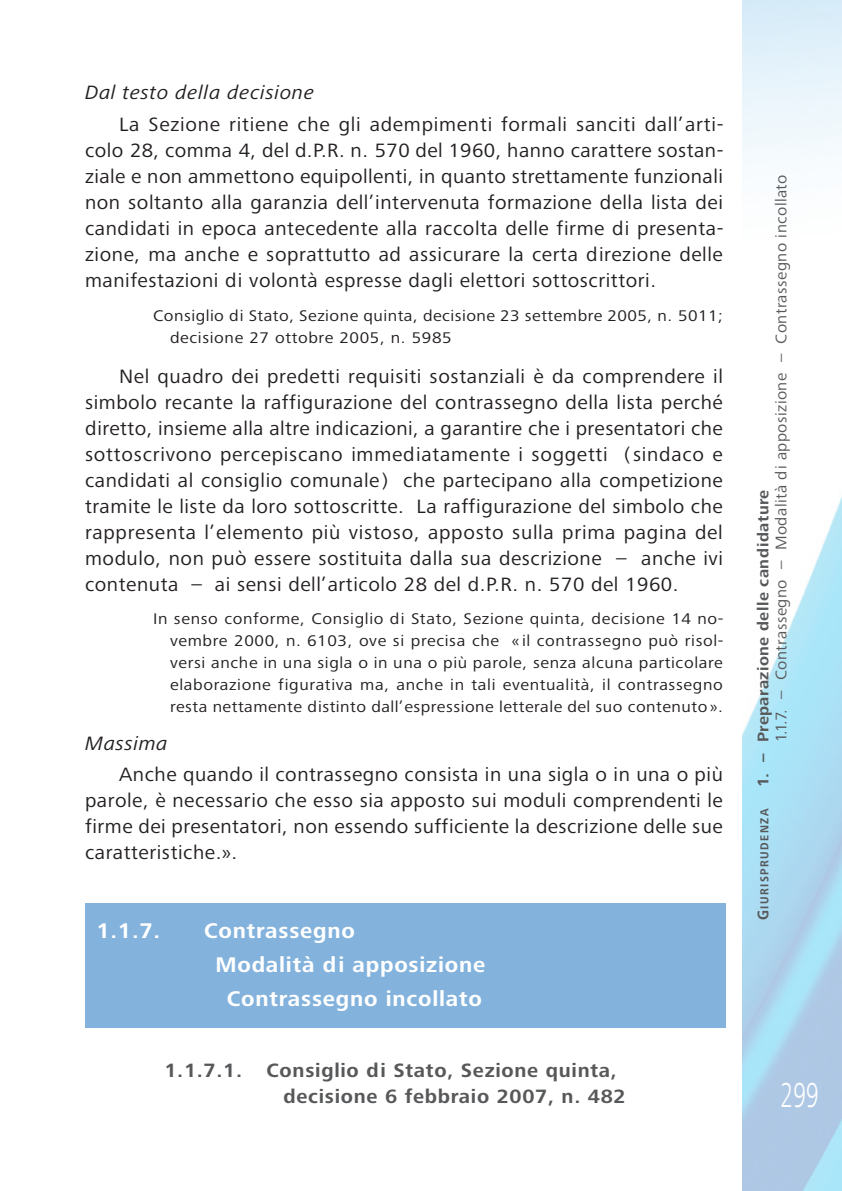
<style>
.page{position:relative;width:842px;height:1191px;background:#fff}
.page>*{position:absolute;margin:0;border:0;box-sizing:border-box;transform-origin:0 0}
.t1{font:300 36px "Frutiger Next Pro";color:#fff;scale:.67 1}
.t2{font:700 22px "Frutiger Next Pro";letter-spacing:.035em;color:#fff}
.t3{font:20px/26px "Frutiger Next Pro";letter-spacing:.025em;color:#231f20;text-align:justify;scale:1.05 1}
.t4{font:700 20px "Frutiger Next Pro";letter-spacing:.035em;color:#57585a}
.t5{font:italic 20px "Frutiger Next Pro";letter-spacing:.025em;color:#231f20;scale:1.05 1}
.t6{font:16px/22px "Frutiger Next Pro";letter-spacing:.025em;color:#231f20;scale:1.1 1}
.t7{font:16px "Frutiger Next Pro";letter-spacing:.025em;color:#57585a;scale:1.05 1}
.t8{font:700 16px "Frutiger Next Pro";letter-spacing:.025em;color:#57585a;scale:1.05 1}
.t9{font:700 12px "Frutiger Next Pro";letter-spacing:.135em;color:#57585a;scale:.9 1}
.s1{font-size:16px}
</style>
<div class="page">
<img style="left:743px;top:0;width:99px;height:1191px">
<div style="left:85px;top:903px;width:641px;height:124px;background:#83b2dc"></div>
<p class="t5" style="left:85px;top:85px;width:220px">Dal testo della decisione</p>
<p class="t3" style="left:85px;top:113px;width:609px;text-indent:34px">La Sezione ritiene che gli adempimenti formali sanciti dall’arti&shy;colo 28, comma 4, del d.P.R. n. 570 del 1960, hanno carattere sostan&shy;ziale e non ammettono equipollenti, in quanto strettamente funzionali non soltanto alla garanzia dell’intervenuta formazione della lista dei candidati in epoca antecedente alla raccolta delle firme di presenta&shy;zione, ma anche e soprattutto ad assicurare la certa direzione delle manifestazioni di volontà espresse dagli elettori sottoscrittori.</p>
<p class="t6" style="left:170px;top:306px;width:504px;text-indent:-17px">Consiglio di Stato, Sezione quinta, decisione 23 settembre 2005, n. 5011; decisione 27 ottobre 2005, n. 5985</p>
<p class="t3" style="left:85px;top:365px;width:609px;text-indent:34px">Nel quadro dei predetti requisiti sostanziali è da comprendere il simbolo recante la raffigurazione del contrassegno della lista perché diretto, insieme alla altre indicazioni, a garantire che i presentatori che sottoscrivono percepiscano immediatamente i soggetti (sindaco e candidati al consiglio comunale ) che partecipano alla competizione tramite le liste da loro sottoscritte. La raffigurazione del simbolo che rappresenta l’elemento più vistoso, apposto sulla prima pagina del modulo, non può essere sostituita dalla sua descrizione – anche ivi contenuta – ai sensi dell’articolo 28 del d.P.R. n. 570 del 1960.</p>
<p class="t6" style="left:170px;top:609px;width:505px;text-align:justify;text-indent:-17px">In senso conforme, Consiglio di Stato, Sezione quinta, decisione 14 no&shy;vembre 2000, n. 6103, ove si precisa che « il contrassegno può risol&shy;versi anche in una sigla o in una o più parole, senza alcuna particolare elaborazione figurativa ma, anche in tali eventualità, il contrassegno resta nettamente distinto dall’espressione letterale del suo contenuto ».</p>
<p class="t5" style="left:85px;top:735px;width:80px">Massima</p>
<p class="t3" style="left:85px;top:763px;width:609px;text-indent:34px">Anche quando il contrassegno consista in una sigla o in una o più parole, è necessario che esso sia apposto sui moduli comprendenti le firme dei presentatori, non essendo sufficiente la descrizione delle sue caratteristiche.».</p>
<p class="t2" style="left:96px;top:922px;width:65px">1.1.7.</p>
<p class="t2" style="left:204px;top:922px;width:152px">Contrassegno</p>
<p class="t2" style="left:215px;top:956px;width:271px">Modalità di apposizione</p>
<p class="t2" style="left:227px;top:989px;width:257px">Contrassegno incollato</p>
<p class="t4" style="left:164px;top:1062px;width:454px">1.1.7.1. Consiglio di Stato, Sezione quinta,</p>
<p class="t4" style="left:283px;top:1088px;width:344px">decisione 6 febbraio 2007, n. 482</p>
<p class="t7" style="left:775px;top:741px;width:541px;rotate:-90deg">1.1.7. – Contrassegno – Modalità di apposizione – Contrassegno incollato</p>
<p class="t8" style="left:757px;top:786px;width:284px;rotate:-90deg">1. – Preparazione delle candidature</p>
<p class="t9" style="left:760px;top:920px;width:125px;rotate:-90deg"><span class="s1">G</span>IURISPRUDENZA</p>
<p class="t1" style="left:781px;top:1073px;width:58px">299</p>
</div>
